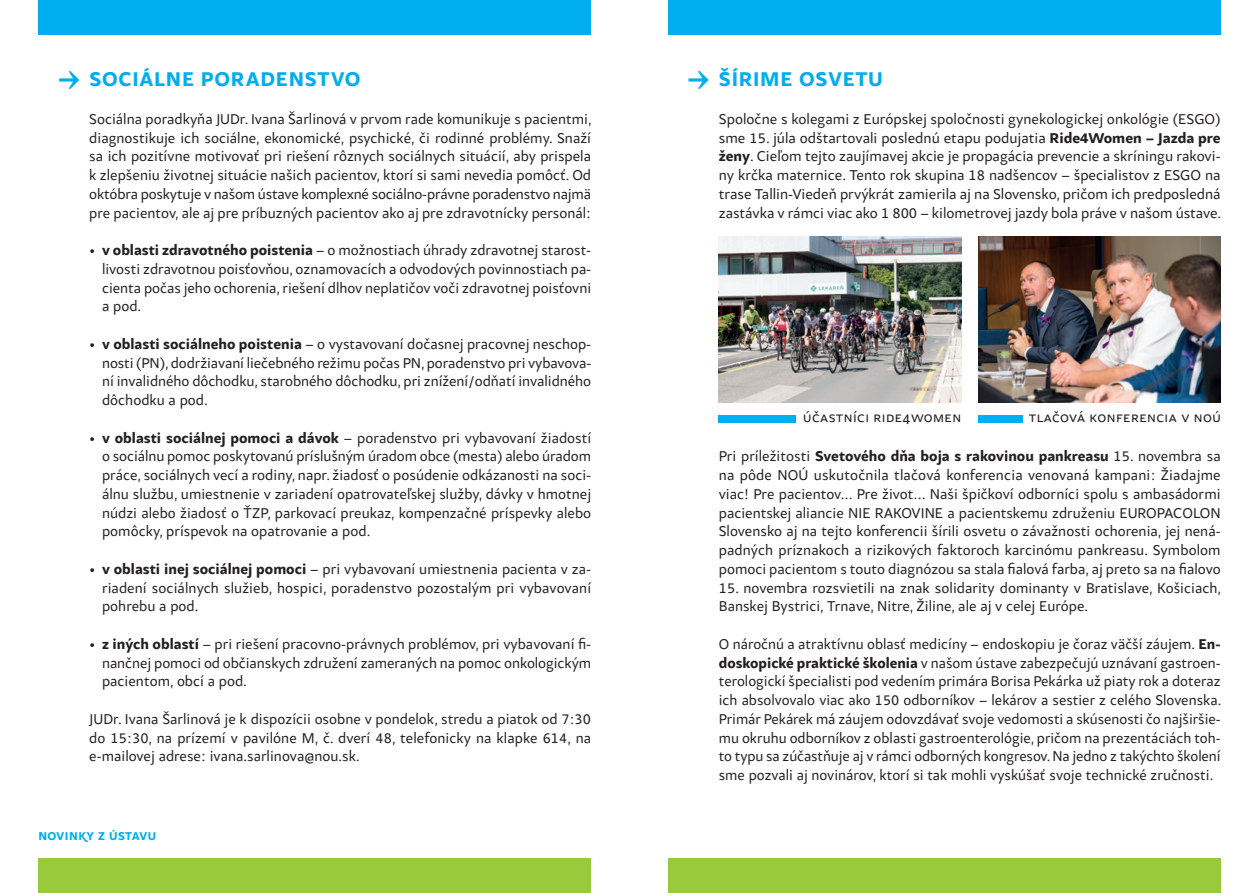
<style>
.page{position:relative;width:1259px;height:893px;background:#fff}
.page>*{position:absolute;margin:0;border:0;box-sizing:border-box;transform-origin:0 0}
.t1{font:500 30px "Samo Sans Pro";color:#00aeef}
.t2{font:700 21px "Samo Sans Pro";letter-spacing:.035em;color:#00aeef}
.t3{font:15px/18.8px "Samo Sans Pro";color:#231f20;text-align:justify}
.t4{font:15px "Samo Sans Pro";letter-spacing:.025em;color:#231f20}
.t5{font:700 12px "Samo Sans Pro";letter-spacing:.04em;color:#00aeef}
.s1{font-weight:500;font-size:30px}
.s2{font-weight:700}
</style>
<div class="page">
<div style="left:38px;top:0;width:553px;height:34px;background:#00aeef"></div>
<div style="left:668px;top:0;width:552px;height:34px;background:#00aeef"></div>
<div style="left:38px;top:859px;width:553px;height:34px;background:#99ca3b"></div>
<div style="left:668px;top:859px;width:552px;height:34px;background:#99ca3b"></div>
<img style="left:718px;top:236px;width:243px;height:166px">
<img style="left:978px;top:236px;width:242px;height:166px">
<div style="left:718px;top:415px;width:78px;height:8px;background:#00aeef"></div>
<div style="left:978px;top:415px;width:45px;height:8px;background:#00aeef"></div>
<h2 class="t2" style="left:58px;top:71px;width:304px"><span class="s1">→</span> SOCIÁLNE PORADENSTVO</h2>
<p class="t3" style="left:89px;top:111px;width:504px">Sociálna poradkyňa JUDr. Ivana Šarlinová v prvom rade komunikuje s pacientmi, diagnostikuje ich sociálne, ekonomické, psychické, či rodinné problémy. Snaží sa ich pozitívne motivovať pri riešení rôznych sociálnych situácií, aby prispela k zlepšeniu životnej situácie našich pacientov, ktorí si sami nevedia pomôcť. Od októbra poskytuje v našom ústave komplexné sociálno-právne poradenstvo najmä pre pacientov, ale aj pre príbuzných pacientov ako aj pre zdravotnícky personál:</p>
<p class="t3" style="left:102px;top:242px;width:491px;text-indent:-13px">• <span class="s2">v oblasti zdravotného poistenia</span> – o možnostiach úhrady zdravotnej starost&shy;livosti zdravotnou poisťovňou, oznamovacích a odvodových povinnostiach pa&shy;cienta počas jeho ochorenia, riešení dlhov neplatičov voči zdravotnej poisťovni a pod.</p>
<p class="t3" style="left:102px;top:336px;width:491px;text-indent:-13px">• <span class="s2">v oblasti sociálneho poistenia</span> – o vystavovaní dočasnej pracovnej neschop&shy;nosti (PN), dodržiavaní liečebného režimu počas PN, poradenstvo pri vybavova&shy;ní invalidného dôchodku, starobného dôchodku, pri znížení/odňatí invalidného dôchodku a pod.</p>
<p class="t3" style="left:102px;top:429px;width:491px;text-indent:-13px">• <span class="s2">v oblasti sociálnej pomoci a dávok</span> – poradenstvo pri vybavovaní žiadostí o sociálnu pomoc poskytovanú príslušným úradom obce (mesta) alebo úradom práce, sociálnych vecí a rodiny, napr. žiadosť o posúdenie odkázanosti na soci&shy;álnu službu, umiestnenie v zariadení opatrovateľskej služby, dávky v hmotnej núdzi alebo žiadosť o ŤZP, parkovací preukaz, kompenzačné príspevky alebo pomôcky, príspevok na opatrovanie a pod.</p>
<p class="t3" style="left:102px;top:561px;width:490px;text-indent:-13px">• <span class="s2">v oblasti inej sociálnej pomoci</span> – pri vybavovaní umiestnenia pacienta v za&shy;riadení sociálnych služieb, hospici, poradenstvo pozostalým pri vybavovaní pohrebu a pod.</p>
<p class="t3" style="left:102px;top:636px;width:491px;text-indent:-13px">• <span class="s2">z iných oblastí</span> – pri riešení pracovno-právnych problémov, pri vybavovaní fi&shy;nančnej pomoci od občianskych združení zameraných na pomoc onkologickým pacientom, obcí a pod.</p>
<p class="t3" style="left:89px;top:711px;width:503px">JUDr. Ivana Šarlinová je k dispozícii osobne v pondelok, stredu a piatok od 7:30 do 15:30, na prízemí v pavilóne M, č. dverí 48, telefonicky na klapke 614, na e-mailovej adrese: ivana.sarlinova@nou.sk.</p>
<p class="t5" style="left:38px;top:831px;width:119px">NOVINKY Z ÚSTAVU</p>
<h1 class="t1" style="left:687px;top:68px;width:25px">→</h1>
<h2 class="t2" style="left:719px;top:71px;width:166px">ŠÍRIME OSVETU</h2>
<p class="t3" style="left:719px;top:111px;width:504px">Spoločne s kolegami z Európskej spoločnosti gynekologickej onkológie (ESGO) sme 15. júla odštartovali poslednú etapu podujatia <span class="s2">Ride4Women – Jazda pre ženy</span>. Cieľom tejto zaujímavej akcie je propagácia prevencie a skríningu rakovi&shy;ny krčka maternice. Tento rok skupina 18 nadšencov – špecialistov z ESGO na trase Tallin-Viedeň prvýkrát zamierila aj na Slovensko, pričom ich predposledná zastávka v rámci viac ako 1 800 – kilometrovej jazdy bola práve v našom ústave.</p>
<p class="t4" style="left:803px;top:411px;width:159px">úČastníci ride4women</p>
<p class="t4" style="left:1029px;top:411px;width:193px">tlaČová konferencia v noú</p>
<p class="t3" style="left:719px;top:448px;width:503px">Pri príležitosti <span class="s2">Svetového dňa boja s rakovinou pankreasu</span> 15. novembra sa na pôde NOÚ uskutočnila tlačová konferencia venovaná kampani: Žiadajme viac! Pre pacientov… Pre život… Naši špičkoví odborníci spolu s ambasádormi pacientskej aliancie NIE RAKOVINE a pacientskemu združeniu EUROPACOLON Slovensko aj na tejto konferencii šírili osvetu o závažnosti ochorenia, jej nená&shy;padných príznakoch a rizikových faktoroch karcinómu pankreasu. Symbolom pomoci pacientom s touto diagnózou sa stala fialová farba, aj preto sa na fialovo</p>
<p class="t3" style="left:719px;top:579px;width:504px">15. novembra rozsvietili na znak solidarity dominanty v Bratislave, Košiciach,<br>Banskej Bystrici, Trnave, Nitre, Žiline, ale aj v celej Európe.</p>
<p class="t3" style="left:719px;top:636px;width:504px">O náročnú a atraktívnu oblasť medicíny – endoskopiu je čoraz väčší záujem. <span class="s2">En&shy;doskopické praktické školenia</span> v našom ústave zabezpečujú uznávaní gastroen&shy;terologickí špecialisti pod vedením primára Borisa Pekárka už piaty rok a doteraz ich absolvovalo viac ako 150 odborníkov – lekárov a sestier z celého Slovenska.<br>Primár Pekárek má záujem odovzdávať svoje vedomosti a skúsenosti čo najširšie&shy;mu okruhu odborníkov z oblasti gastroenterológie, pričom na prezentáciách toh&shy;to typu sa zúčastňuje aj v rámci odborných kongresov. Na jedno z takýchto školení sme pozvali aj novinárov, ktorí si tak mohli vyskúšať svoje technické zručnosti.</p>
</div>
